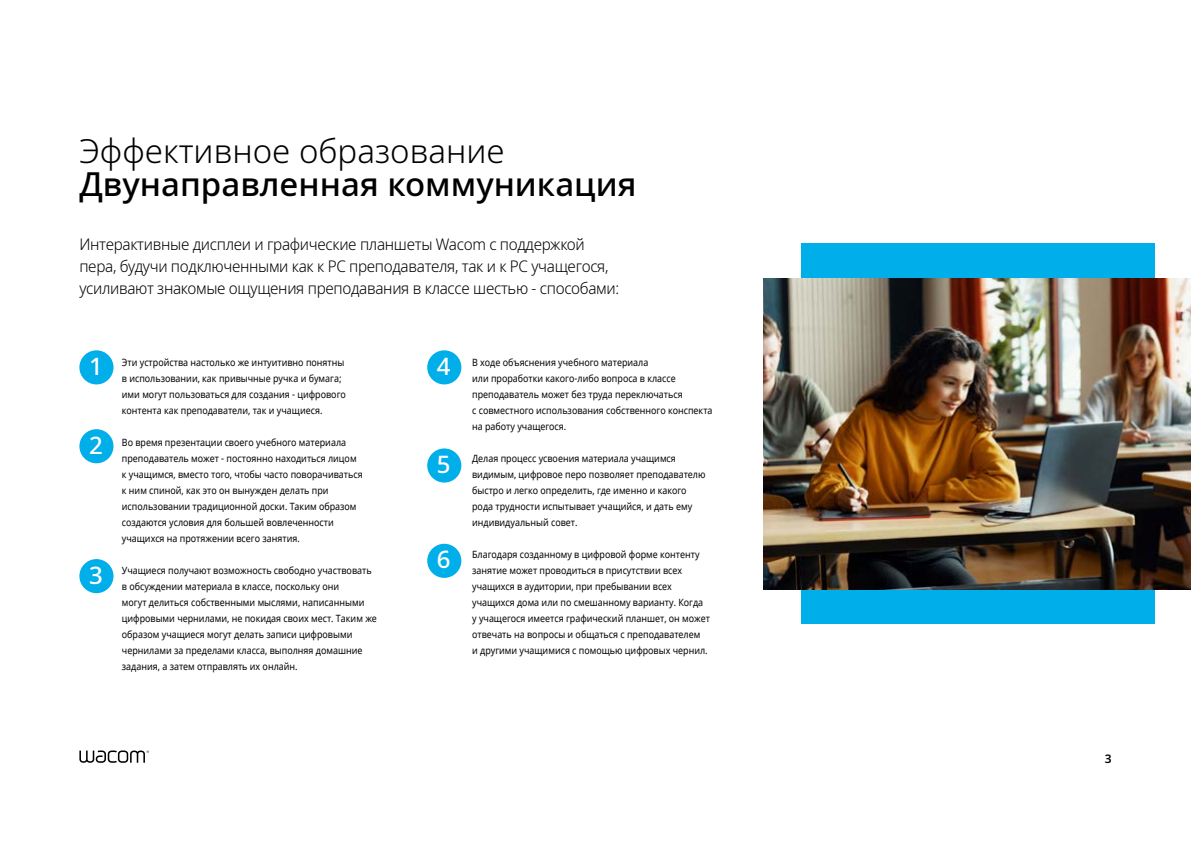
<style>
.page{position:relative;width:1191px;height:842px;background:#fff}
.page>*{position:absolute;margin:0;border:0;box-sizing:border-box;transform-origin:0 0}
.t1{font:500 33px "Noto Sans";color:#000}
.t2{font:300 33px "Noto Sans";color:#000}
.t3{font:500 24px "Noto Sans";color:#fff}
.t4{font:300 16px/22px "Noto Sans";letter-spacing:-.02em;color:#000;scale:.95 1}
.t5{font:600 12px "Noto Sans";color:#000}
.t6{font:10px/16px "Noto Sans";color:#000;scale:.89 1}
</style>
<div class="page">
<svg style="left:79px;top:750px;width:70px;height:13px"></svg>
<div style="left:79px;top:350px;width:34px;height:34px;background:#00aeea;border-radius:50%"></div>
<div style="left:79px;top:429px;width:34px;height:34px;background:#00aeea;border-radius:50%"></div>
<div style="left:79px;top:559px;width:34px;height:34px;background:#00aeea;border-radius:50%"></div>
<div style="left:427px;top:350px;width:34px;height:34px;background:#00aeea;border-radius:50%"></div>
<div style="left:427px;top:448px;width:34px;height:35px;background:#00aeea;border-radius:50%"></div>
<div style="left:427px;top:544px;width:34px;height:34px;background:#00aeea;border-radius:50%"></div>
<div style="left:801px;top:244px;width:354px;height:380px;background:#00aeea"></div>
<img style="left:763px;top:279px;width:428px;height:310px">
<h1 class="t2" style="left:79px;top:128px;width:427px">Эффективное образование</h1>
<h1 class="t1" style="left:79px;top:161px;width:558px">Двунаправленная коммуникация</h1>
<h3 class="t4" style="left:79px;top:234px;width:569px">Интерактивные дисплеи и графические планшеты Wacom с поддержкой пера, будучи подключенными как к PC преподавателя, так и к PC учащегося, усиливают знакомые ощущения преподавания в классе шестью - способами:</h3>
<h2 class="t3" style="left:89px;top:349px;width:15px">1</h2>
<h2 class="t3" style="left:89px;top:428px;width:15px">2</h2>
<h2 class="t3" style="left:89px;top:558px;width:15px">3</h2>
<p class="t6" style="left:122px;top:354px;width:253px">Эти устройства настолько же интуитивно понятны в использовании, как привычные ручка и бумага; ими могут пользоваться для создания - цифрового контента как преподаватели, так и учащиеся.</p>
<p class="t6" style="left:122px;top:434px;width:272px">Во время презентации своего учебного материала преподаватель может - постоянно находиться лицом к учащимся, вместо того, чтобы часто поворачиваться к ним спиной, как это он вынужден делать при использовании традиционной доски. Таким образом создаются условия для большей вовлеченности учащихся на протяжении всего занятия.</p>
<p class="t6" style="left:122px;top:562px;width:288px">Учащиеся получают возможность свободно участвовать в обсуждении материала в классе, поскольку они<br>могут делиться собственными мыслями, написанными цифровыми чернилами, не покидая своих мест. Таким же образом учащиеся могут делать записи цифровыми чернилами за пределами класса, выполняя домашние задания, а затем отправлять их онлайн.</p>
<h2 class="t3" style="left:437px;top:349px;width:15px">4</h2>
<h2 class="t3" style="left:437px;top:447px;width:15px">5</h2>
<h2 class="t3" style="left:437px;top:543px;width:15px">6</h2>
<p class="t6" style="left:472px;top:354px;width:272px">В ходе объяснения учебного материала<br>или проработки какого-либо вопроса в классе преподаватель может без труда переключаться<br>с совместного использования собственного конспекта на работу учащегося.</p>
<p class="t6" style="left:472px;top:450px;width:264px">Делая процесс усвоения материала учащимся видимым, цифровое перо позволяет преподавателю быстро и легко определить, где именно и какого рода трудности испытывает учащийся, и дать ему индивидуальный совет.</p>
<p class="t6" style="left:472px;top:546px;width:269px">Благодаря созданному в цифровой форме контенту занятие может проводиться в присутствии всех учащихся в аудитории, при пребывании всех учащихся дома или по смешанному варианту. Когда у учащегося имеется графический планшет, он может отвечать на вопросы и общаться с преподавателем<br>и другими учащимися с помощью цифровых чернил.</p>
<p class="t5" style="left:1104px;top:750px;width:8px">3</p>
</div>
